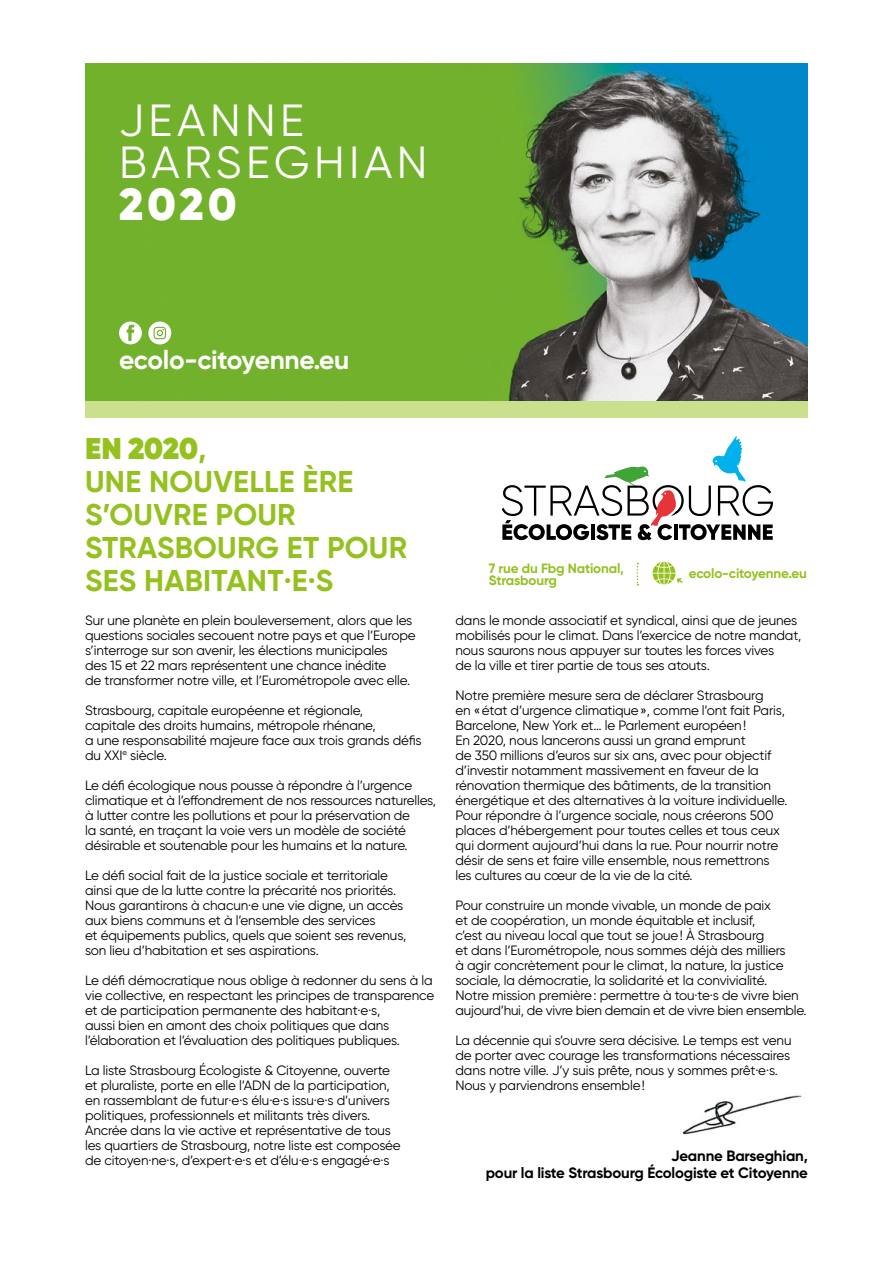
<style>
.page{position:relative;width:893px;height:1263px;background:#fff}
.page>*{position:absolute;margin:0;border:0;box-sizing:border-box;transform-origin:0 0}
.t1{font:45px/42px "Gilroy";letter-spacing:.1em;color:#fff}
.t2{font:900 45px "Gilroy";color:#fff}
.t3{font:700 30px/33px "Gilroy";letter-spacing:.01em;color:#95c11f}
.t4{font:700 26.25px "Gilroy";letter-spacing:-.01em;color:#fff}
.t5{font:700 15px/16.5px "Gilroy";letter-spacing:-.01em;color:#000;text-align:right}
.t6{font:13.5px/15px "Gilroy";letter-spacing:-.01em;color:#000}
.t7{font:700 13.5px/12px "Gilroy";letter-spacing:-.01em;color:#95c11f}
.s1{font-weight:800}
</style>
<div class="page">
<img style="left:682px;top:1095px;width:120px;height:40px">
<svg style="left:637px;top:563px;width:1px;height:22px"></svg>
<svg style="left:653px;top:562px;width:30px;height:23px"></svg>
<img style="left:85px;top:64px;width:723px;height:354px">
<svg style="left:502px;top:436px;width:271px;height:104px"></svg>
<svg style="left:119px;top:322px;width:23px;height:22px"></svg>
<svg style="left:148px;top:322px;width:23px;height:22px"></svg>
<h1 class="t1" style="left:119px;top:99px;width:310px">JEANNE<br>BARSEGHIAN</h1>
<h1 class="t2" style="left:119px;top:176px;width:119px">2020</h1>
<h3 class="t4" style="left:119px;top:344px;width:232px">ecolo-citoyenne.eu</h3>
<h2 class="t3" style="left:85px;top:432px;width:324px"><span class="s1">EN 2020</span>,<br>UNE NOUVELLE ÈRE<br>S’OUVRE POUR<br>STRASBOURG ET POUR<br>SES HABITANT·E·S</h2>
<p class="t6" style="left:85px;top:612px;width:332px">Sur une planète en plein bouleversement, alors que les questions sociales secouent notre pays et que l’Europe s’interroge sur son avenir, les élections municipales<br>des 15 et 22 mars représentent une chance inédite<br>de transformer notre ville, et l’Eurométropole avec elle.</p>
<p class="t6" style="left:85px;top:702px;width:338px">Strasbourg, capitale européenne et régionale,<br>capitale des droits humains, métropole rhénane,<br>a une responsabilité majeure face aux trois grands défis du XXI<sup>e</sup> siècle.</p>
<p class="t6" style="left:85px;top:777px;width:353px">Le défi écologique nous pousse à répondre à l’urgence climatique et à l’effondrement de nos ressources naturelles, à lutter contre les pollutions et pour la préservation de<br>la santé, en traçant la voie vers un modèle de société désirable et soutenable pour les humains et la nature.</p>
<p class="t6" style="left:85px;top:867px;width:323px">Le défi social fait de la justice sociale et territoriale ainsi que de la lutte contre la précarité nos priorités.<br>Nous garantirons à chacun·e une vie digne, un accès aux biens communs et à l’ensemble des services<br>et équipements publics, quels que soient ses revenus, son lieu d’habitation et ses aspirations.</p>
<p class="t6" style="left:85px;top:972px;width:351px">Le défi démocratique nous oblige à redonner du sens à la vie collective, en respectant les principes de transparence et de participation permanente des habitant·e·s,<br>aussi bien en amont des choix politiques que dans l’élaboration et l’évaluation des politiques publiques.</p>
<p class="t6" style="left:85px;top:1062px;width:317px">La liste Strasbourg Écologiste &amp; Citoyenne, ouverte et pluraliste, porte en elle l’ADN de la participation, en rassemblant de futur·e·s élu·e·s issu·e·s d’univers politiques, professionnels et militants très divers.<br>Ancrée dans la vie active et représentative de tous les quartiers de Strasbourg, notre liste est composée de citoyen·ne·s, d’expert·e·s et d’élu·e·s engagé·e·s</p>
<p class="t7" style="left:489px;top:562px;width:137px">7 rue du Fbg National,<br>Strasbourg</p>
<p class="t7" style="left:689px;top:567px;width:120px">ecolo-citoyenne.eu</p>
<p class="t6" style="left:455px;top:612px;width:347px">dans le monde associatif et syndical, ainsi que de jeunes mobilisés pour le climat. Dans l’exercice de notre mandat, nous saurons nous appuyer sur toutes les forces vives<br>de la ville et tirer partie de tous ses atouts.</p>
<p class="t6" style="left:455px;top:687px;width:333px">Notre première mesure sera de déclarer Strasbourg<br>en «état d’urgence climatique», comme l’ont fait Paris, Barcelone, New York et… le Parlement européen!<br>En 2020, nous lancerons aussi un grand emprunt<br>de 350 millions d’euros sur six ans, avec pour objectif d’investir notamment massivement en faveur de la rénovation thermique des bâtiments, de la transition énergétique et des alternatives à la voiture individuelle.<br>Pour répondre à l’urgence sociale, nous créerons 500 places d’hébergement pour toutes celles et tous ceux qui dorment aujourd’hui dans la rue. Pour nourrir notre désir de sens et faire ville ensemble, nous remettrons les cultures au cœur de la vie de la cité.</p>
<p class="t6" style="left:455px;top:897px;width:353px">Pour construire un monde vivable, un monde de paix<br>et de coopération, un monde équitable et inclusif,<br>c’est au niveau local que tout se joue! À Strasbourg<br>et dans l’Eurométropole, nous sommes déjà des milliers<br>à agir concrètement pour le climat, la nature, la justice sociale, la démocratie, la solidarité et la convivialité.<br>Notre mission première: permettre à tou·te·s de vivre bien aujourd’hui, de vivre bien demain et de vivre bien ensemble.</p>
<p class="t6" style="left:455px;top:1032px;width:338px">La décennie qui s’ouvre sera décisive. Le temps est venu de porter avec courage les transformations nécessaires dans notre ville. J’y suis prête, nous y sommes prêt·e·s.<br>Nous y parviendrons ensemble!</p>
<p class="t5" style="left:486px;top:1148px;width:324px">Jeanne Barseghian,<br>pour la liste Strasbourg Écologiste et Citoyenne</p>
</div>
